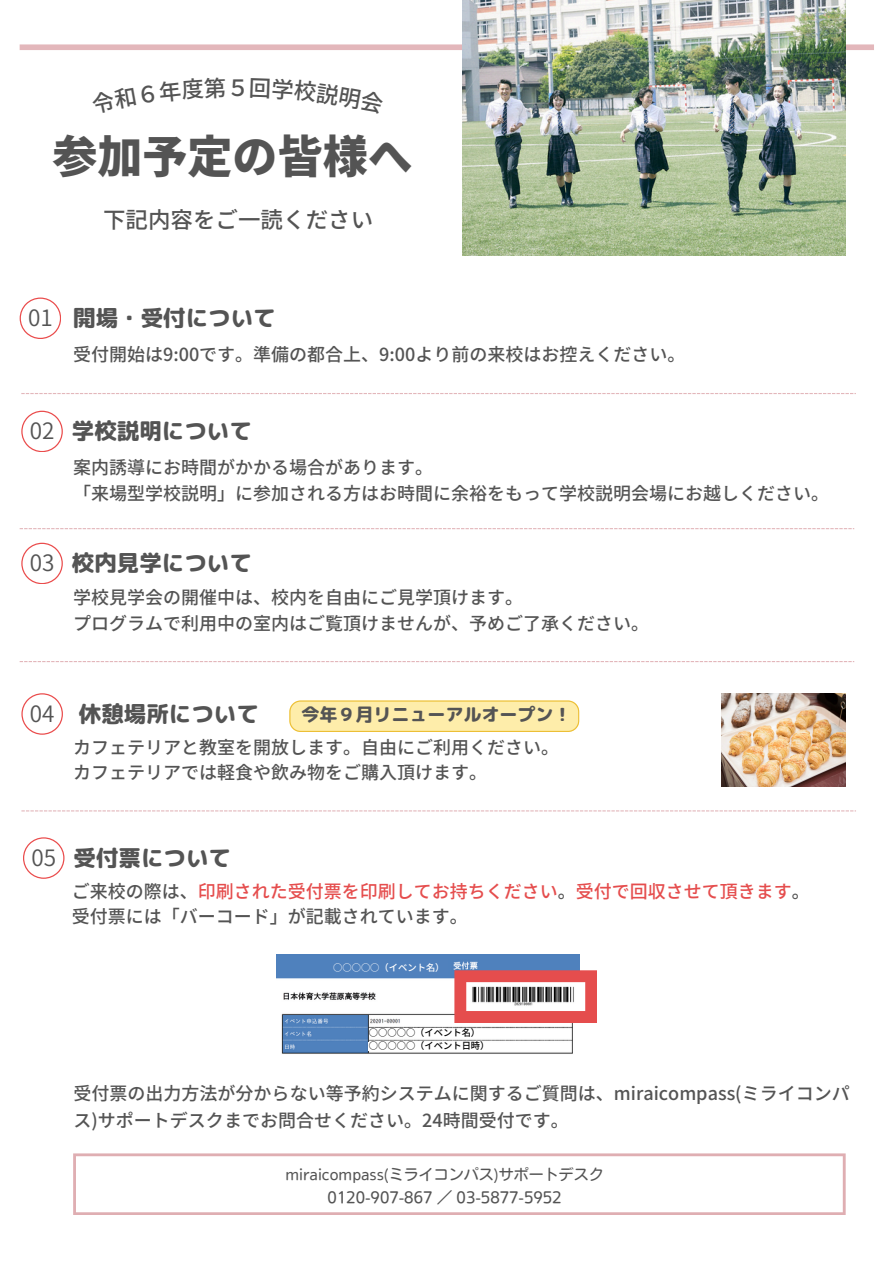
<style>
.page{position:relative;width:894px;height:1264px;background:#fff}
.page>*{position:absolute;margin:0;border:0;box-sizing:border-box;transform-origin:0 0}
.t1{font:900 45px "Noto Sans JP";color:#545454}
.t2{font:22.5px "rounded mplus 1 p heavy";color:#545454}
.t3{font:500 22.5px "Noto Sans JP";color:#545454}
.t4{font:22.5px "Source Han Sans JP";color:#545454}
.t5{font:500 18px/25.8px "Noto Sans JP";color:#545454}
.t6{font:500 18px/24.8px "Noto Sans JP";color:#e54d4d}
.t7{font:18px "rounded mplus 1 p heavy";color:#545454}
.t8{font:15px/22.5px "Nud Motoya Maru Std W3";color:#545454;text-align:center}
.t9{font:500 9.3px "Noto Sans JP";color:#000}
.t10{font:500 9.3px "Noto Sans JP";color:#fff}
.s1{font-family:"Source Han Sans JP"}
.s2{color:#545454}
</style>
<div class="page">
<div style="left:20px;top:44px;width:853px;height:6px;background:#e3b7bb"></div>
<img style="left:462px;top:0;width:383px;height:255px">
<svg style="left:21px;top:393px;width:834px;height:1px"></svg>
<svg style="left:20px;top:297px;width:41px;height:42px"></svg>
<svg style="left:21px;top:693px;width:42px;height:41px"></svg>
<img style="left:721px;top:693px;width:124px;height:93px">
<svg style="left:21px;top:542px;width:42px;height:42px"></svg>
<svg style="left:21px;top:410px;width:42px;height:42px"></svg>
<svg style="left:20px;top:528px;width:834px;height:1px"></svg>
<svg style="left:20px;top:661px;width:834px;height:1px"></svg>
<svg style="left:21px;top:810px;width:834px;height:1px"></svg>
<svg style="left:23px;top:837px;width:41px;height:41px"></svg>
<img style="left:276px;top:954px;width:303px;height:100px">
<div style="left:378px;top:982px;width:76px;height:29px;background:#fff"></div>
<div style="left:372px;top:959px;width:75px;height:15px;background:#5081bd"></div>
<div style="left:369px;top:1028px;width:75px;height:8px;background:#fff"></div>
<div style="left:369px;top:1042px;width:91px;height:8px;background:#fff"></div>
<svg style="left:454px;top:970px;width:143px;height:53px"></svg>
<svg style="left:73px;top:1153px;width:772px;height:62px"></svg>
<svg style="left:289px;top:700px;width:290px;height:32px;background:#fce9a3"></svg>
<h3 class="t3" style="left:227px;top:70px;width:24px">５</h3>
<h3 class="t1" style="left:52px;top:120px;width:361px">参加予定の皆様へ</h3>
<p class="t3" style="left:103px;top:202px;width:271px">下記内容をご一読ください</p>
<h2 class="t4" style="left:28px;top:300px;width:26px">01</h2>
<p class="t2" style="left:73px;top:302px;width:204px">開場・受付について</p>
<h2 class="t5" style="left:73px;top:340px;width:613px">受付開始は9:00です。準備の都合上、9:00より前の来校はお控えください。</h2>
<p class="t2" style="left:30px;top:415px;width:223px"><span class="s1">02</span> 学校説明について</p>
<p class="t5" style="left:73px;top:453px;width:757px">案内誘導にお時間がかかる場合があります。<br>「来場型学校説明」に参加される方はお時間に余裕をもって学校説明会場にお越しください。</p>
<h4 class="t4" style="left:30px;top:545px;width:26px">03</h4>
<h3 class="t2" style="left:72px;top:547px;width:181px">校内見学について</h3>
<p class="t5" style="left:73px;top:583px;width:577px">学校見学会の開催中は、校内を自由にご見学頂けます。<br>プログラムで利用中の室内はご覧頂けませんが、予めご了承ください。</p>
<h2 class="t4" style="left:30px;top:695px;width:26px">04</h2>
<h3 class="t2" style="left:79px;top:697px;width:181px">休憩場所について</h3>
<p class="t5" style="left:73px;top:734px;width:487px;line-height:24.8px">カフェテリアと教室を開放します。自由にご利用ください。カフェテリアでは軽食や飲み物をご購入頂けます。</p>
<p class="t7" style="left:301px;top:702px;width:272px">今年９月リニューアルオープン！</p>
<p class="t4" style="left:31px;top:839px;width:26px">05</p>
<p class="t2" style="left:73px;top:841px;width:159px">受付票について</p>
<p class="t6" style="left:72px;top:878px;width:739px"><span class="s2">ご来校の際は、</span>印刷された受付票を印刷してお持ちください<span class="s2">。</span>受付で回収させて頂きます<span class="s2">。受付票には「バーコード」が記載されています。</span></p>
<p class="t10" style="left:333px;top:959px;width:113px">○○○○○（イベント名）</p>
<p class="t9" style="left:369px;top:1025px;width:113px">○○○○○（イベント名）</p>
<p class="t9" style="left:369px;top:1038px;width:122px">○○○○○（イベント日時）</p>
<p class="t5" style="left:73px;top:1078px;width:777px;line-height:27px">受付票の出力方法が分からない等予約システムに関するご質問は、miraicompass(ミライコンパス)サポートデスクまでお問合せください。24時間受付です。</p>
<p class="t8" style="left:285px;top:1163px;width:320px">miraicompass(ミライコンパス)サポートデスク<br>0120-907-867 ／ 03-5877-5952</p>
</div>
